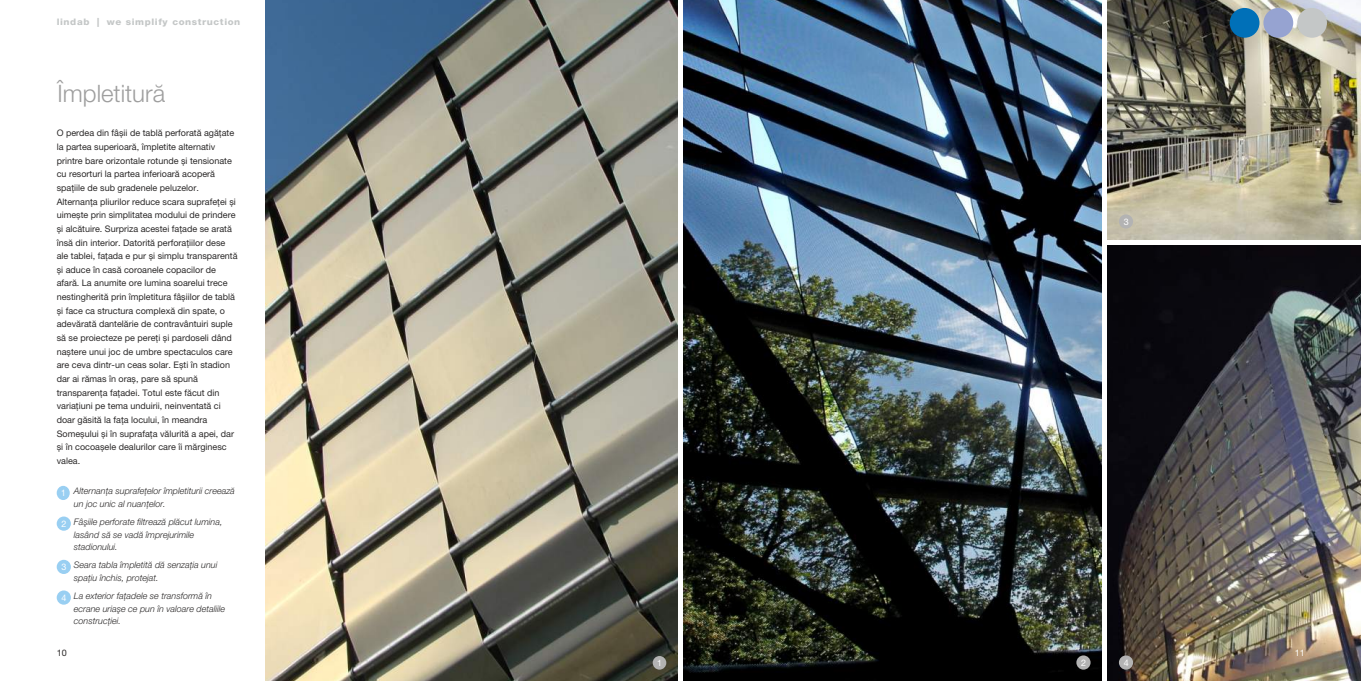
<style>
.page{position:relative;width:1361px;height:681px;background:#fff}
.page>*{position:absolute;margin:0;border:0;box-sizing:border-box;transform-origin:0 0}
.t1{font:300 24px "Helvetica Neue LT Pro";color:#9e9e9e}
.t2{font:9px/13.6px "Helvetica Neue LT Pro";color:#2b2929}
.t3{font:italic 300 9px/12.6px "Helvetica Neue LT Pro";color:#2b2929}
.t4{font:800 9px "Helvetica Neue LT Pro";letter-spacing:.065em;color:#c4c7c7;scale:1.07 1}
.t5{font:9px "Helvetica Neue LT Pro";color:#fff}
.t6{font:8.6px "Helvetica Neue LT Pro";color:#fff}
.s1{font-weight:400;font-style:normal;color:#fff}
</style>
<div class="page">
<img style="left:1107px;top:245px;width:254px;height:435px">
<img style="left:1107px;top:0;width:254px;height:240px">
<img style="left:265px;top:0;width:412px;height:680px">
<img style="left:683px;top:0;width:419px;height:680px">
<div style="left:1297px;top:8px;width:30px;height:30px;background:#c4c7c7;border-radius:50%"></div>
<div style="left:1263px;top:8px;width:30px;height:30px;background:#96a3d1;border-radius:50%"></div>
<div style="left:1229px;top:8px;width:30px;height:30px;background:#0070b8;border-radius:50%"></div>
<div style="left:57px;top:590px;width:14px;height:14px;background:#99cff2;border-radius:50%"></div>
<div style="left:57px;top:559px;width:14px;height:14px;background:#99cff2;border-radius:50%"></div>
<div style="left:57px;top:516px;width:14px;height:14px;background:#99cff2;border-radius:50%"></div>
<div style="left:57px;top:485px;width:13px;height:15px;background:#99cff2;border-radius:50%"></div>
<div style="left:653px;top:655px;width:13px;height:14px;background:#b3b3b3;border-radius:50%"></div>
<div style="left:1076px;top:655px;width:14px;height:14px;background:#b3b3b3;border-radius:50%"></div>
<div style="left:1119px;top:214px;width:14px;height:14px;background:#b3b3b3;border-radius:50%"></div>
<div style="left:1119px;top:655px;width:14px;height:14px;background:#b3b3b3;border-radius:50%"></div>
<p class="t4" style="left:57px;top:19px;width:173px">lindab | we simplify construction</p>
<h1 class="t1" style="left:58px;top:85px;width:109px">Împletitură</h1>
<p class="t2" style="left:57px;top:127px;width:182px">O perdea din fâșii de tablă perforată agățate la partea superioară, împletite alternativ printre bare orizontale rotunde și tensionate cu resorturi la partea inferioară acoperă spațiile de sub gradenele peluzelor.<br>Alternanța pliurilor reduce scara suprafeței și uimește prin simplitatea modului de prindere și alcătuire. Surpriza acestei fațade se arată însă din interior. Datorită perforațiilor dese ale tablei, fațada e pur și simplu transparentă și aduce în casă coroanele copacilor de afară. La anumite ore lumina soarelui trece nestingherită prin împletitura fâșiilor de tablă și face ca structura complexă din spate, o adevărată dantelărie de contravântuiri suple să se proiecteze pe pereți și pardoseli dând naștere unui joc de umbre spectaculos care are ceva dintr-un ceas solar. Ești în stadion dar ai rămas în oraș, pare să spună transparența fațadei. Totul este făcut din variațiuni pe tema unduirii, neinventată ci doar găsită la fața locului, în meandra Someșului și în suprafața vălurită a apei, dar și în cocoașele dealurilor care îi mărginesc valea.</p>
<p class="t3" style="left:74px;top:486px;width:163px;text-indent:-13px"><span class="s1">1</span> Alternanţa suprafeţelor împletiturii creează un joc unic al nuanţelor.</p>
<p class="t3" style="left:74px;top:516px;width:150px;text-indent:-12px"><span class="s1">2</span> Fâşiile perforate filtrează plăcut lumina, lasând să se vadă împrejurimile stadionului.</p>
<p class="t3" style="left:74px;top:560px;width:145px;text-indent:-12px"><span class="s1">3</span> Seara tabla împletită dă senzaţia unui spaţiu închis, protejat.</p>
<p class="t3" style="left:74px;top:590px;width:153px;text-indent:-12px"><span class="s1">4</span> La exterior faţadele se transformă în ecrane uriaşe ce pun în valoare detaliile construcţiei.</p>
<p class="t2" style="left:57px;top:646px;width:12px">10</p>
<p class="t5" style="left:1123px;top:218px;width:7px">3</p>
<p class="t6" style="left:657px;top:659px;width:6px">1</p>
<p class="t5" style="left:1081px;top:659px;width:7px">2</p>
<p class="t5" style="left:1123px;top:659px;width:7px">4</p>
<p class="t5" style="left:1294px;top:649px;width:12px">11</p>
</div>
